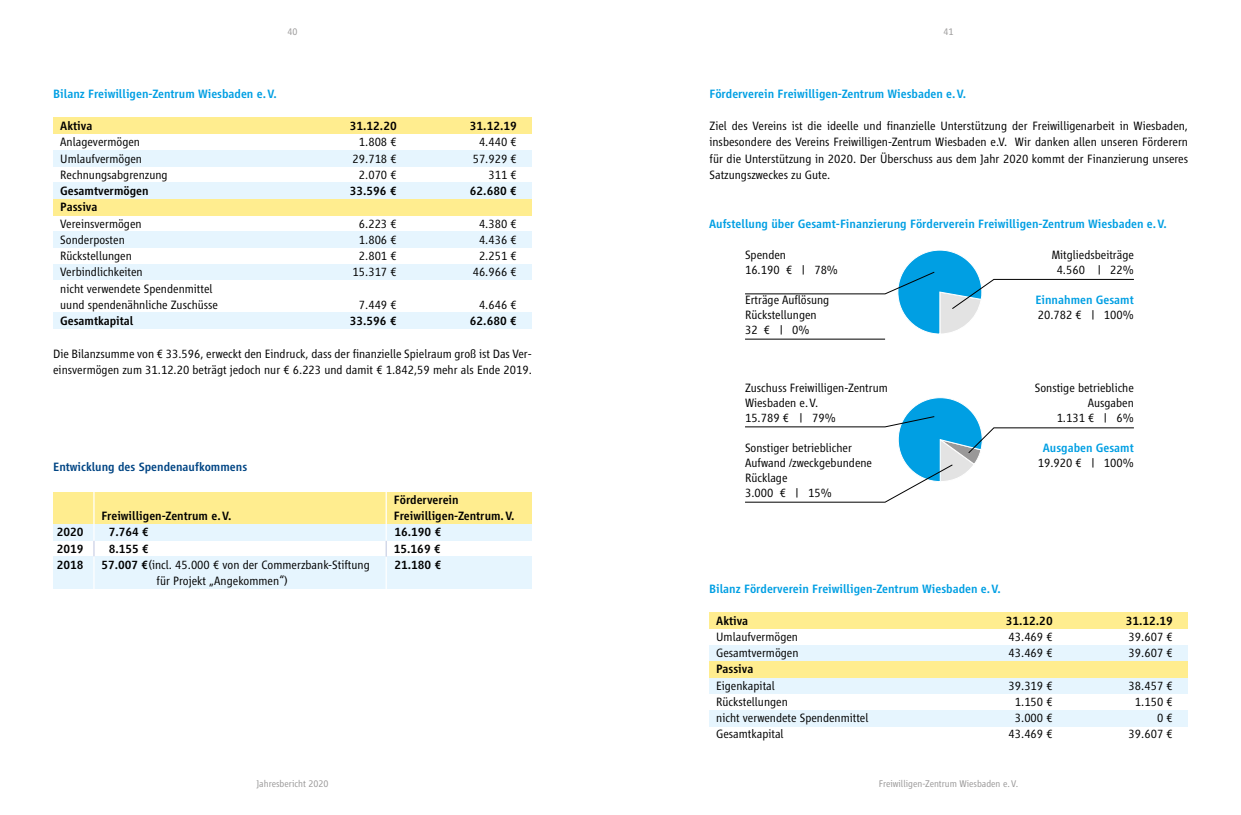
<style>
.page{position:relative;width:1241px;height:815px;background:#fff}
.page>*{position:absolute;margin:0;border:0;box-sizing:border-box;transform-origin:0 0}
.t1{font:300 12.5px/15px "Vialog LT";color:#000}
.t2{font:500 12.5px "Vialog LT";color:#009fe3}
.t3{font:500 12.5px/16.2px "Vialog LT";color:#000;text-align:justify}
.t4{font:500 12.5px "Vialog LT";color:#004584}
.t5{font:300 10px "Vialog LT";color:#999898}
.s1{font-weight:500}
</style>
<div class="page">
<div style="left:53px;top:264px;width:478px;height:16px;background:#e6f5fe"></div>
<div style="left:53px;top:118px;width:478px;height:16px;background:#ffed8f"></div>
<div style="left:53px;top:150px;width:478px;height:16px;background:#e6f5fe"></div>
<div style="left:53px;top:183px;width:478px;height:16px;background:#e6f5fe"></div>
<div style="left:53px;top:231px;width:478px;height:17px;background:#e6f5fe"></div>
<div style="left:53px;top:313px;width:478px;height:16px;background:#e6f5fe"></div>
<div style="left:53px;top:199px;width:478px;height:16px;background:#ffed8f"></div>
<div style="left:709px;top:613px;width:478px;height:16px;background:#ffed8f"></div>
<div style="left:53px;top:492px;width:479px;height:33px;background:#ffed8f"></div>
<div style="left:53px;top:525px;width:479px;height:16px;background:#e6f5fe"></div>
<div style="left:53px;top:556px;width:479px;height:33px;background:#e6f5fe"></div>
<div style="left:709px;top:645px;width:478px;height:16px;background:#e6f5fe"></div>
<div style="left:709px;top:678px;width:478px;height:16px;background:#e6f5fe"></div>
<div style="left:709px;top:710px;width:478px;height:16px;background:#e6f5fe"></div>
<div style="left:709px;top:661px;width:478px;height:16px;background:#ffed8f"></div>
<hr style="left:93px;top:488px;width:2px;height:127px;background:#fff">
<svg style="left:93px;top:541px;width:2px;height:15px"></svg>
<hr style="left:385px;top:488px;width:2px;height:127px;background:#fff">
<svg style="left:385px;top:541px;width:2px;height:16px"></svg>
<svg style="left:745px;top:250px;width:389px;height:84px"></svg>
<svg style="left:745px;top:397px;width:389px;height:106px"></svg>
<hr style="left:745px;top:339px;width:139px;height:1px;background:#000">
<p class="t5" style="left:287px;top:26px;width:12px">40</p>
<p class="t2" style="left:53px;top:86px;width:225px">Bilanz Freiwilligen-Zentrum Wiesbaden e.V.</p>
<p class="t3" style="left:60px;top:118px;width:34px">Aktiva</p>
<p class="t3" style="left:350px;top:118px;width:48px">31.12.20</p>
<p class="t3" style="left:470px;top:118px;width:48px">31.12.19</p>
<p class="t1" style="left:60px;top:135px;width:81px">Anlagevermögen</p>
<p class="t1" style="left:359px;top:135px;width:39px">1.808 €</p>
<p class="t1" style="left:479px;top:135px;width:39px">4.440 €</p>
<p class="t1" style="left:60px;top:151px;width:83px">Umlaufvermögen</p>
<p class="t1" style="left:352px;top:151px;width:46px">29.718 €</p>
<p class="t1" style="left:472px;top:151px;width:46px">57.929 €</p>
<p class="t1" style="left:60px;top:167px;width:109px">Rechnungsabgrenzung</p>
<p class="t1" style="left:359px;top:167px;width:39px">2.070 €</p>
<p class="t1" style="left:488px;top:167px;width:30px">311 €</p>
<p class="t3" style="left:60px;top:183px;width:90px">Gesamtvermögen</p>
<p class="t3" style="left:350px;top:183px;width:48px">33.596 €</p>
<p class="t3" style="left:470px;top:183px;width:48px">62.680 €</p>
<p class="t3" style="left:60px;top:199px;width:39px">Passiva</p>
<p class="t1" style="left:60px;top:216px;width:83px">Vereinsvermögen</p>
<p class="t1" style="left:359px;top:216px;width:39px">6.223 €</p>
<p class="t1" style="left:479px;top:216px;width:39px">4.380 €</p>
<p class="t1" style="left:60px;top:232px;width:66px">Sonderposten</p>
<p class="t1" style="left:359px;top:232px;width:39px">1.806 €</p>
<p class="t1" style="left:479px;top:232px;width:39px">4.436 €</p>
<p class="t1" style="left:60px;top:248px;width:73px">Rückstellungen</p>
<p class="t1" style="left:359px;top:248px;width:39px">2.801 €</p>
<p class="t1" style="left:479px;top:248px;width:39px">2.251 €</p>
<p class="t1" style="left:60px;top:265px;width:84px">Verbindlichkeiten</p>
<p class="t1" style="left:352px;top:265px;width:46px">15.317 €</p>
<p class="t1" style="left:472px;top:265px;width:46px">46.966 €</p>
<p class="t1" style="left:60px;top:280px;width:159px;line-height:16.2px">nicht verwendete Spendenmittel uund spendenähnliche Zuschüsse</p>
<p class="t1" style="left:359px;top:297px;width:39px">7.449 €</p>
<p class="t1" style="left:479px;top:297px;width:39px">4.646 €</p>
<p class="t3" style="left:60px;top:313px;width:75px">Gesamtkapital</p>
<p class="t3" style="left:350px;top:313px;width:48px">33.596 €</p>
<p class="t3" style="left:470px;top:313px;width:48px">62.680 €</p>
<p class="t1" style="left:53px;top:345px;width:480px;line-height:16.2px">Die Bilanzsumme von € 33.596, erweckt den Eindruck, dass der finanzielle Spielraum groß ist Das Ver&shy;einsvermögen zum 31.12.20 beträgt jedoch nur € 6.223 und damit € 1.842,59 mehr als Ende 2019.</p>
<p class="t4" style="left:53px;top:460px;width:195px">Entwicklung des Spendenaufkommens</p>
<p class="t3" style="left:57px;top:524px;width:28px">2020<br>2019<br>2018</p>
<p class="t3" style="left:101px;top:508px;width:131px">Freiwilligen-Zentrum e.V.</p>
<p class="t3" style="left:109px;top:524px;width:42px">7.764 €</p>
<p class="t3" style="left:109px;top:540px;width:42px">8.155 €</p>
<p class="t1" style="left:101px;top:557px;width:270px"><span class="s1">57.007 €</span>(incl. 45.000 € von der Commerzbank-Stiftung</p>
<p class="t1" style="left:156px;top:573px;width:133px">für Projekt „Angekommen“)</p>
<p class="t3" style="left:394px;top:491px;width:122px;text-align:left">Förderverein<br>Freiwilligen-Zentrum.V.<br>16.190 €<br>15.169 €<br>21.180 €</p>
<p class="t5" style="left:256px;top:779px;width:74px">Jahresbericht 2020</p>
<p class="t5" style="left:943px;top:26px;width:12px">41</p>
<p class="t2" style="left:709px;top:86px;width:258px">Förderverein Freiwilligen-Zentrum Wiesbaden e.V.</p>
<p class="t1" style="left:709px;top:118px;width:480px;line-height:16.2px;text-align:justify">Ziel des Vereins ist die ideelle und finanzielle Unterstützung der Freiwilligenarbeit in Wiesbaden, insbesondere des Vereins Freiwilligen-Zentrum Wiesbaden e.V. Wir danken allen unseren Förderern für die Unterstützung in 2020. Der Überschuss aus dem Jahr 2020 kommt der Finanzierung unseres Satzungszweckes zu Gute.</p>
<p class="t2" style="left:709px;top:216px;width:459px">Aufstellung über Gesamt-Finanzierung Förderverein Freiwilligen-Zentrum Wiesbaden e.V.</p>
<p class="t1" style="left:1051px;top:247px;width:84px;text-align:center">Mitgliedsbeiträge<br>4.560 | 22%</p>
<p class="t2" style="left:1035px;top:292px;width:100px">Einnahmen Gesamt</p>
<p class="t1" style="left:1037px;top:307px;width:98px">20.782 € | 100%</p>
<p class="t1" style="left:745px;top:247px;width:94px">Spenden<br>16.190 € | 78%</p>
<p class="t1" style="left:745px;top:292px;width:86px">Erträge Auflösung<br>Rückstellungen<br>32 € | 0%</p>
<p class="t1" style="left:745px;top:380px;width:144px">Zuschuss Freiwilligen-Zentrum<br>Wiesbaden e.V.<br>15.789 € | 79%</p>
<p class="t1" style="left:745px;top:440px;width:129px">Sonstiger betrieblicher<br>Aufwand /zweckgebundene<br>Rücklage<br>3.000 € | 15%</p>
<p class="t2" style="left:709px;top:582px;width:293px">Bilanz Förderverein Freiwilligen-Zentrum Wiesbaden e.V.</p>
<p class="t1" style="left:1034px;top:380px;width:101px;text-align:right">Sonstige betriebliche<br>Ausgaben<br>1.131 € | 6%</p>
<p class="t2" style="left:1042px;top:441px;width:93px">Ausgaben Gesamt</p>
<p class="t1" style="left:1037px;top:455px;width:98px">19.920 € | 100%</p>
<p class="t3" style="left:716px;top:612px;width:34px">Aktiva</p>
<p class="t3" style="left:1005px;top:612px;width:48px">31.12.20</p>
<p class="t3" style="left:1125px;top:612px;width:48px">31.12.19</p>
<p class="t1" style="left:716px;top:629px;width:83px">Umlaufvermögen</p>
<p class="t1" style="left:1008px;top:629px;width:46px">43.469 €</p>
<p class="t1" style="left:1128px;top:629px;width:46px">39.607 €</p>
<p class="t1" style="left:716px;top:646px;width:84px">Gesamtvermögen</p>
<p class="t1" style="left:1008px;top:646px;width:46px">43.469 €</p>
<p class="t1" style="left:1128px;top:646px;width:46px">39.607 €</p>
<p class="t3" style="left:716px;top:661px;width:39px">Passiva</p>
<p class="t1" style="left:716px;top:678px;width:60px">Eigenkapital</p>
<p class="t1" style="left:1008px;top:678px;width:46px">39.319 €</p>
<p class="t1" style="left:1128px;top:678px;width:46px">38.457 €</p>
<p class="t1" style="left:716px;top:694px;width:73px">Rückstellungen</p>
<p class="t1" style="left:1014px;top:694px;width:39px">1.150 €</p>
<p class="t1" style="left:1134px;top:694px;width:39px">1.150 €</p>
<p class="t1" style="left:716px;top:711px;width:154px">nicht verwendete Spendenmittel</p>
<p class="t1" style="left:1014px;top:711px;width:39px">3.000 €</p>
<p class="t1" style="left:1156px;top:711px;width:17px">0 €</p>
<p class="t1" style="left:716px;top:727px;width:69px">Gesamtkapital</p>
<p class="t1" style="left:1008px;top:727px;width:46px">43.469 €</p>
<p class="t1" style="left:1128px;top:727px;width:46px">39.607 €</p>
<p class="t5" style="left:878px;top:779px;width:141px">Freiwilligen-Zentrum Wiesbaden e.V.</p>
</div>
